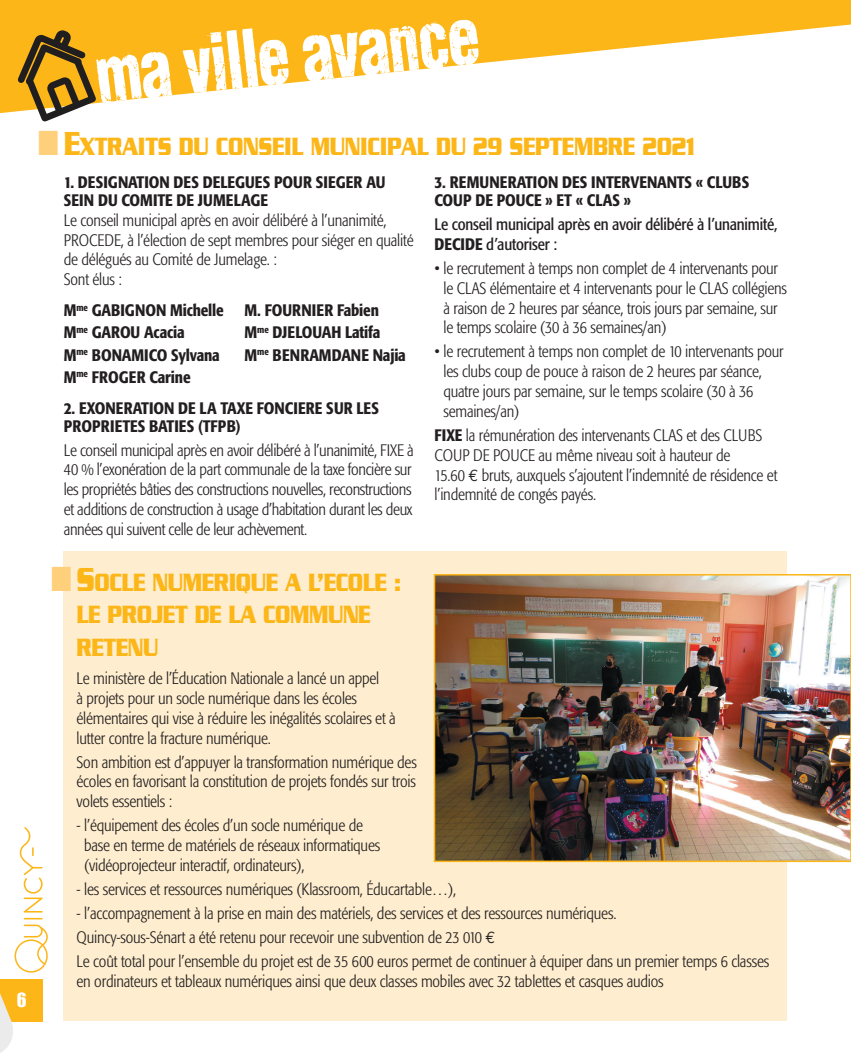
<style>
.page{position:relative;width:851px;height:1063px;background:#fff}
.page>*{position:absolute;margin:0;border:0;box-sizing:border-box;transform-origin:0 0}
.t1{font:78px "Daim One";color:#fff;scale:.82 1}
.t2{font:35.1px "Zapf Dingbats ITC";color:#fed07c;scale:.77 1}
.t3{font:700 27px/32.4px "Serpentine";letter-spacing:-.02em;color:#fcb618;scale:.73 1}
.t4{font:18px "Impact";color:#fff}
.t5{font:300 condensed 16.5px/19.8px "Formata";letter-spacing:-.01em;color:#231f20}
.t6{font:500 condensed 16.5px/22.2px "Formata";color:#231f20}
.t7{font:condensed 16.5px/19.8px "Formata";letter-spacing:-.01em;color:#231f20}
.s1{font-size:36px}
.s2{font-weight:500}
.s3{font-family:"Euro Mono";font-weight:400;font-stretch:normal}
</style>
<div class="page">
<div style="left:64px;top:551px;width:722px;height:469px;background:#feeecf"></div>
<svg style="left:0;top:827px;width:48px;height:226px"></svg>
<img style="left:436px;top:577px;width:411px;height:282px">
<div style="left:433px;top:574px;width:417px;height:288px;border:2px solid #fcb618"></div>
<svg style="left:0;top:0;width:850px;height:114px;fill:#fcb618"></svg>
<svg style="left:12px;top:24px;width:89px;height:98px;background:#bb9134"></svg>
<p class="t4" style="left:17px;top:986px;width:11px">6</p>
<h1 class="t1" style="left:90px;top:25px;width:471px;rotate:-6deg">ma ville avance</h1>
<h2 class="t2" style="left:38px;top:127px;width:28px">■</h2>
<h3 class="t3" style="left:64px;top:130px;width:866px"><span class="s1">E</span>XTRAITS DU CONSEIL MUNICIPAL DU 29 SEPTEMBRE 2021</h3>
<p class="t6" style="left:64px;top:173px;width:323px;line-height:18px">1. DESIGNATION DES DELEGUES POUR SIEGER AU<br>SEIN DU COMITE DE JUMELAGE</p>
<p class="t5" style="left:64px;top:210px;width:351px">Le conseil municipal après en avoir délibéré à l’unanimité, PROCEDE, à l’élection de sept membres pour siéger en qualité de délégués au Comité de Jumelage. :<br>Sont élus :</p>
<p class="t6" style="left:64px;top:299px;width:161px">M<sup>me</sup> GABIGNON Michelle<br>M<sup>me</sup> GAROU Acacia<br>M<sup>me</sup> BONAMICO Sylvana<br>M<sup>me</sup> FROGER Carine</p>
<p class="t6" style="left:244px;top:299px;width:163px">M. FOURNIER Fabien<br>M<sup>me</sup> DJELOUAH Latifa<br>M<sup>me</sup> BENRAMDANE Najia</p>
<p class="t6" style="left:64px;top:399px;width:316px;line-height:18px">2. EXONERATION DE LA TAXE FONCIERE SUR LES<br>PROPRIETES BATIES (TFPB)</p>
<p class="t5" style="left:64px;top:440px;width:351px">Le conseil municipal après en avoir délibéré à l’unanimité, FIXE à 40 % l’exonération de la part communale de la taxe foncière sur les propriétés bâties des constructions nouvelles, reconstructions et additions de construction à usage d’habitation durant les deux années qui suivent celle de leur achèvement.</p>
<p class="t6" style="left:434px;top:173px;width:316px;line-height:18px">3. REMUNERATION DES INTERVENANTS « CLUBS<br>COUP DE POUCE » ET « CLAS »</p>
<p class="t7" style="left:434px;top:215px;width:344px">Le conseil municipal après en avoir délibéré à l’unanimité,<br><span class="s2">DECIDE</span> d’autoriser :</p>
<p class="t5" style="left:443px;top:259px;width:345px;text-indent:-9px">• le recrutement à temps non complet de 4 intervenants pour le CLAS élémentaire et 4 intervenants pour le CLAS collégiens à raison de 2 heures par séance, trois jours par semaine, sur le temps scolaire (30 à 36 semaines/an)</p>
<p class="t5" style="left:443px;top:342px;width:342px;text-indent:-9px">• le recrutement à temps non complet de 10 intervenants pour les clubs coup de pouce à raison de 2 heures par séance, quatre jours par semaine, sur le temps scolaire (30 à 36 semaines/an)</p>
<p class="t5" style="left:434px;top:425px;width:344px"><span class="s2">FIXE</span> la rémunération des intervenants CLAS et des CLUBS COUP DE POUCE au même niveau soit à hauteur de<br>15.60 <span class="s3">€</span> bruts, auxquels s’ajoutent l’indemnité de résidence et l’indemnité de congés payés.</p>
<h2 class="t2" style="left:51px;top:562px;width:28px">■</h2>
<h3 class="t3" style="left:77px;top:566px;width:446px"><span class="s1">S</span>OCLE NUMERIQUE A L’ECOLE :<br>LE PROJET DE LA COMMUNE<br>RETENU</h3>
<p class="t5" style="left:77px;top:669px;width:320px">Le ministère de l’Éducation Nationale a lancé un appel<br>à projets pour un socle numérique dans les écoles élémentaires qui vise à réduire les inégalités scolaires et à lutter contre la fracture numérique.</p>
<p class="t5" style="left:77px;top:752px;width:342px;text-align:justify">Son ambition est d’appuyer la transformation numérique des écoles en favorisant la constitution de projets fondés sur trois volets essentiels :</p>
<p class="t5" style="left:84px;top:816px;width:297px;text-indent:-8px">- l’équipement des écoles d’un socle numérique de base en terme de matériels de réseaux informatiques (vidéoprojecteur interactif, ordinateurs),</p>
<p class="t5" style="left:77px;top:879px;width:381px">- les services et ressources numériques (Klassroom, Éducartable…),</p>
<p class="t5" style="left:77px;top:901px;width:694px;line-height:24px">- l’accompagnement à la prise en main des matériels, des services et des ressources numériques.<br>Quincy-sous-Sénart a été retenu pour recevoir une subvention de 23 010 <span class="s3">€<br></span>Le coût total pour l’ensemble du projet est de 35 600 euros permet de continuer à équiper dans un premier temps 6 classes</p>
<p class="t5" style="left:77px;top:971px;width:588px">en ordinateurs et tableaux numériques ainsi que deux classes mobiles avec 32 tablettes et casques audios</p>
</div>
